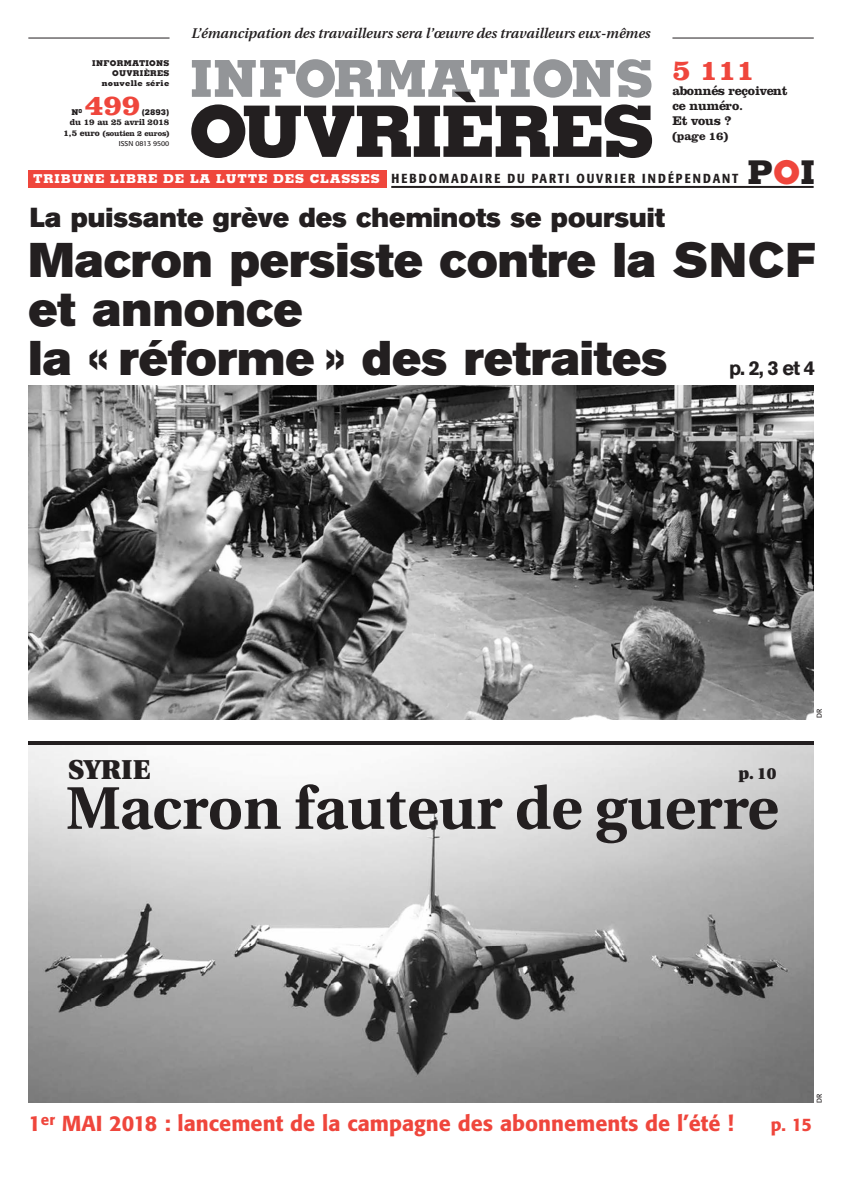
<style>
.page{position:relative;width:842px;height:1191px;background:#fff}
.page>*{position:absolute;margin:0;border:0;box-sizing:border-box;transform-origin:0 0}
.t1{font:800 71px "Memphis";letter-spacing:-.035em;color:#231f20}
.t2{font:700 60px "Utopia";color:#231f20}
.t3{font:800 51px "Memphis";color:#939598}
.t4{font:48.3px/48.6px "Akzidenz Grotesk BE Super";color:#231f20}
.t5{font:800 32.7px "Memphis";color:#231f20}
.t6{font:700 30px "Clarendon";color:#ef463c}
.t7{font:900 27.3px "Utopia";letter-spacing:.005em;color:#231f20}
.t8{font:27.2px "Akzidenz Grotesk BE Super";color:#231f20}
.t9{font:500 21.5px "Formata";color:#ef463c}
.t10{font:700 20px "Akzidenz Grotesk BE";color:#231f20}
.t11{font:500 18px "Formata";color:#ef463c}
.t12{font:900 16px "Utopia";color:#231f20}
.t13{font:italic 600 14px "Utopia";color:#231f20}
.t14{font:500 condensed 13px "Formata";letter-spacing:.155em;color:#231f20}
.t15{font:700 13px/15px "Clarendon";color:#231f20}
.t16{font:700 12px "Clarendon";color:#231f20}
.t17{font:700 9px "Clarendon";color:#231f20}
.t18{font:800 8px/10px "Memphis";letter-spacing:.035em;color:#231f20;text-align:right}
.t19{font:700 8px "Clarendon";letter-spacing:-.03em;color:#231f20}
.t20{font:7px "Formata";color:#231f20}
.s1{font-size:9px}
.s2{font-family:"Memphis";font-weight:800;font-stretch:normal;font-size:12.2px;color:#fff}
.s3{color:#ef463c}
.s4{color:#fff}
</style>
<div class="page">
<img style="left:28px;top:744px;width:786px;height:358px">
<img style="left:29px;top:386px;width:785px;height:333px">
<hr style="left:28px;top:38px;width:142px;height:1px;background:#231f20">
<hr style="left:672px;top:38px;width:142px;height:1px;background:#231f20">
<div style="left:28px;top:170px;width:358px;height:18px;background:#ef463c"></div>
<hr style="left:391px;top:186px;width:423px;height:2px;background:#231f20">
<hr style="left:28px;top:741px;width:786px;height:3px;background:#231f20">
<p class="t13" style="left:191px;top:28px;width:461px">L’émancipation des travailleurs sera l’œuvre des travailleurs eux-mêmes</p>
<h3 class="t3" style="left:190px;top:60px;width:464px">INFORMATIONS</h3>
<p class="t18" style="left:92px;top:59px;width:79px">INFORMATIONS<br>OUVRIÈRES nouvelle série</p>
<h3 class="t6" style="left:672px;top:52px;width:84px">5 111</h3>
<p class="t15" style="left:672px;top:83px;width:117px">abonnés reçoivent ce numéro.<br>Et vous ?</p>
<p class="t16" style="left:672px;top:129px;width:57px">(page 16)</p>
<h1 class="t1" style="left:189px;top:106px;width:467px">OUVRIÈRES</h1>
<h3 class="t6" style="left:85px;top:87px;width:56px">499</h3>
<p class="t18" style="left:142px;top:108px;width:29px">(2893)</p>
<p class="t17" style="left:70px;top:117px;width:101px">du 19 au 25 avril 2018</p>
<p class="t19" style="left:63px;top:128px;width:107px"><span class="s1">1,5 euro</span> (soutien 2 euros)</p>
<p class="t20" style="left:119px;top:141px;width:52px">ISSN 0813 9500</p>
<p class="t14" style="left:33px;top:174px;width:707px"><span class="s2">TRIBUNE LIBRE DE LA LUTTE DES CLASSES</span> HEBDOMADAIRE DU PARTI OUVRIER INDÉPENDANT</p>
<p class="t18" style="left:71px;top:108px;width:12px">N<sup>0</sup></p>
<h3 class="t5" style="left:748px;top:160px;width:69px">P<span class="s3">O</span>I</h3>
<h3 class="t8" style="left:30px;top:207px;width:637px">La puissante grève des cheminots se poursuit</h3>
<h3 class="t4" style="left:28px;top:239px;width:789px">Macron persiste contre la SNCF et annonce<br>la « réforme » des retraites <span class="s4">cc</span></h3>
<h3 class="t10" style="left:729px;top:360px;width:88px">p.2,3et4</h3>
<h3 class="t7" style="left:68px;top:758px;width:84px">SYRIE</h3>
<p class="t12" style="left:738px;top:766px;width:39px">p. 10</p>
<h2 class="t2" style="left:66px;top:784px;width:714px">Macron fauteur de guerre</h2>
<p class="t20" style="left:816px;top:718px;width:11px;rotate:-90deg">DR</p>
<p class="t20" style="left:816px;top:1103px;width:11px;rotate:-90deg">DR</p>
<h3 class="t9" style="left:28px;top:1113px;width:707px">1<sup>er</sup> MAI 2018 : lancement de la campagne des abonnements de l’été !</h3>
<h3 class="t11" style="left:771px;top:1116px;width:43px">p. 15</h3>
</div>
